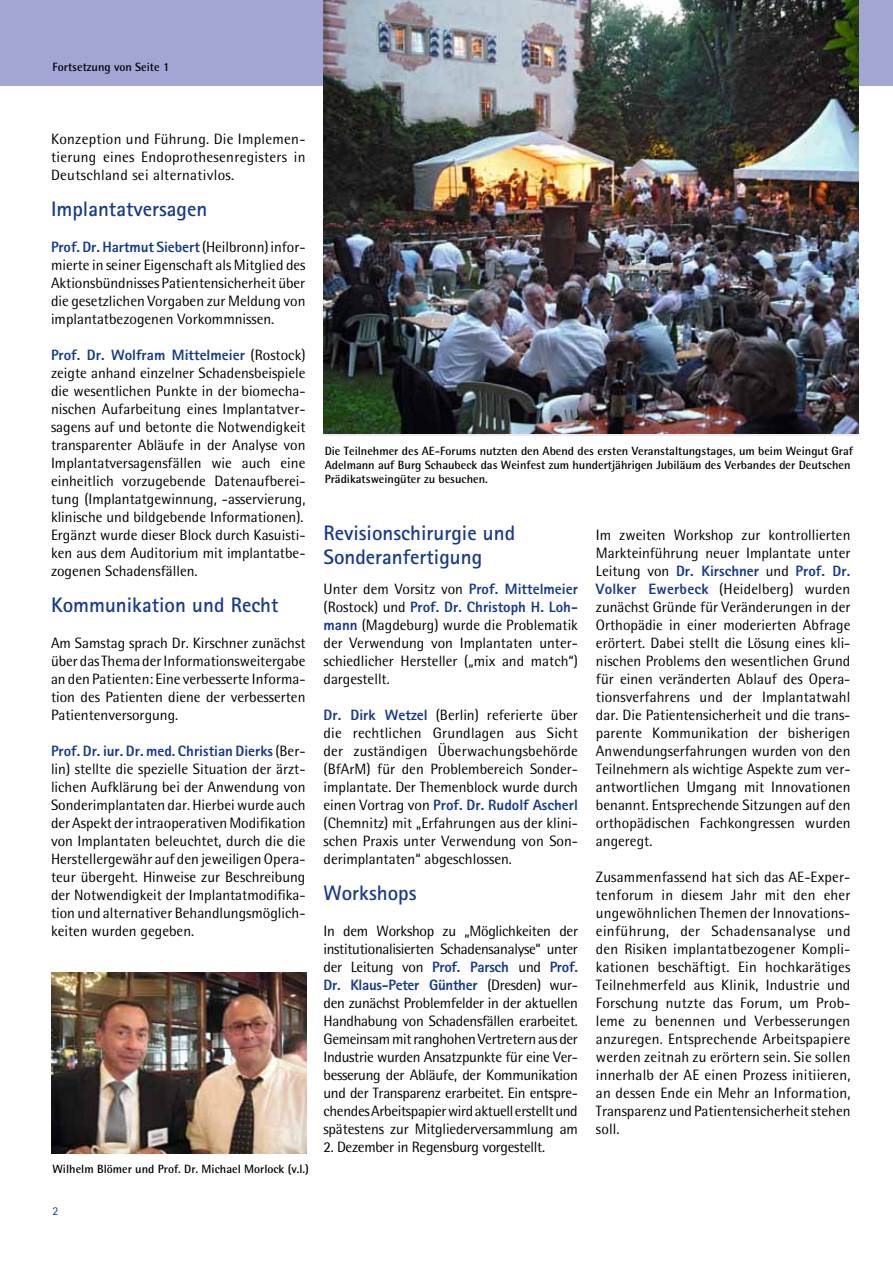
<style>
.page{position:relative;width:893px;height:1263px;background:#fff}
.page>*{position:absolute;margin:0;border:0;box-sizing:border-box;transform-origin:0 0}
.t1{font:700 21px/24px "Rotis Sans Serif";color:#173a8d}
.t2{font:15px/18px "Rotis Semi Sans";color:#000;text-align:justify}
.t3{font:800 15px "Rotis Sans Serif";color:#173a8d}
.t4{font:800 15px "Rotis Sans Serif";letter-spacing:-.02em;color:#173a8d}
.t5{font:15px "Rotis Semi Sans";letter-spacing:-.02em;color:#000}
.t6{font:700 12px/14.2px "Rotis Semi Sans";color:#000}
.t7{font:12px "Rotis Sans Serif";color:#173a8d}
.s1{font-family:"Rotis Semi Sans";font-weight:400;color:#000}
.s2{font-family:"Rotis Sans Serif";font-weight:800;color:#173a8d}
</style>
<div class="page">
<div style="left:0;top:0;width:893px;height:85px;background:#a3a6d5"></div>
<img style="left:324px;top:0;width:534px;height:433px">
<img style="left:51px;top:972px;width:255px;height:181px">
<p class="t6" style="left:53px;top:59px;width:118px">Fortsetzung von Seite 1</p>
<p class="t2" style="left:51px;top:130px;width:256px">Konzeption und Führung. Die Implemen&shy;tierung eines Endoprothesenregisters in Deutschland sei alternativlos.</p>
<h1 class="t1" style="left:51px;top:197px;width:158px">Implantatversagen</h1>
<p class="t3" style="left:51px;top:237px;width:256px">Prof. Dr. Hartmut Siebert <span class="s1">(Heilbronn) infor-</span></p>
<p class="t2" style="left:51px;top:256px;width:256px">mierte in seiner Eigenschaft als Mitglied des Aktionsbündnisses Patientensicherheit über die gesetzlichen Vorgaben zur Meldung von implantatbezogenen Vorkommnissen.</p>
<p class="t3" style="left:51px;top:345px;width:256px">Prof. Dr. Wolfram Mittelmeier <span class="s1">(Rostock)</span></p>
<p class="t2" style="left:51px;top:364px;width:256px;text-align:left">zeigte anhand einzelner Schadensbeispiele die wesentlichen Punkte in der biomecha&shy;nischen Aufarbeitung eines Implantatver&shy;sagens auf und betonte die Notwendigkeit transparenter Abläufe in der Analyse von Implantatversagensfällen wie auch eine einheitlich vorzugebende Datenaufberei&shy;tung (Implantatgewinnung, -asservierung, klinische und bildgebende Informationen).<br>Ergänzt wurde dieser Block durch Kasuisti&shy;ken aus dem Auditorium mit implantatbe&shy;zogenen Schadensfällen.</p>
<h1 class="t1" style="left:51px;top:593px;width:229px">Kommunikation und Recht</h1>
<p class="t2" style="left:51px;top:634px;width:256px">Am Samstag sprach Dr. Kirschner zunächst über das Thema der Informationsweitergabe an den Patienten: Eine verbesserte Informa&shy;tion des Patienten diene der verbesserten Patientenversorgung.</p>
<p class="t3" style="left:51px;top:741px;width:256px">Prof. Dr. iur. Dr. med. Christian Dierks <span class="s1">(Ber-</span></p>
<p class="t2" style="left:51px;top:760px;width:256px">lin) stellte die spezielle Situation der ärzt&shy;lichen Aufklärung bei der Anwendung von Sonderimplantaten dar. Hierbei wurde auch der Aspekt der intraoperativen Modifikation von Implantaten beleuchtet, durch die die Herstellergewähr auf den jeweiligen Opera&shy;teur übergeht. Hinweise zur Beschreibung der Notwendigkeit der Implantatmodifika&shy;tion und alternativer Behandlungsmöglich&shy;keiten wurden gegeben.</p>
<p class="t6" style="left:53px;top:1161px;width:258px">Wilhelm Blömer und Prof. Dr. Michael Morlock (v.l.)</p>
<p class="t7" style="left:53px;top:1204px;width:7px">2</p>
<p class="t6" style="left:325px;top:444px;width:530px">Die Teilnehmer des AE-Forums nutzten den Abend des ersten Veranstaltungstages, um beim Weingut Graf<br>Adelmann auf Burg Schaubeck das Weinfest zum hundertjährigen Jubiläum des Verbandes der Deutschen<br>Prädikatsweingüter zu besuchen.</p>
<h1 class="t1" style="left:323px;top:521px;width:193px">Revisionschirurgie und<br>Sonderanfertigung</h1>
<p class="t2" style="left:323px;top:580px;width:256px">Unter dem Vorsitz von <span class="s2">Prof. Mittelmeier</span></p>
<p class="t3" style="left:323px;top:597px;width:256px"><span class="s1">(Rostock) und</span> Prof. Dr. Christoph H. Loh-</p>
<p class="t2" style="left:323px;top:616px;width:256px"><span class="s2">mann</span> (Magdeburg) wurde die Problematik der Verwendung von Implantaten unter&shy;schiedlicher Hersteller („mix and match“) dargestellt.</p>
<p class="t2" style="left:323px;top:706px;width:256px"><span class="s2">Dr. Dirk Wetzel</span> (Berlin) referierte über die rechtlichen Grundlagen aus Sicht der zuständigen Überwachungsbehörde (BfArM) für den Problembereich Sonder&shy;implantate. Der Themenblock wurde durch</p>
<p class="t3" style="left:323px;top:795px;width:256px"><span class="s1">einen Vortrag von</span> Prof. Dr. Rudolf Ascherl</p>
<p class="t2" style="left:323px;top:814px;width:256px">(Chemnitz) mit „Erfahrungen aus der klini&shy;schen Praxis unter Verwendung von Son&shy;derimplantaten“ abgeschlossen.</p>
<h1 class="t1" style="left:323px;top:881px;width:94px">Workshops</h1>
<p class="t2" style="left:323px;top:922px;width:256px">In dem Workshop zu „Möglichkeiten der institutionalisierten Schadensanalyse“ unter der Leitung von <span class="s2">Prof. Parsch</span> und <span class="s2">Prof.</span></p>
<p class="t4" style="left:323px;top:975px;width:256px">Dr. Klaus-Peter Günther <span class="s1">(Dresden) wur-</span></p>
<p class="t2" style="left:323px;top:994px;width:256px">den zunächst Problemfelder in der aktuellen Handhabung von Schadensfällen erarbeitet.<br>Gemeinsam mit ranghohen Vertretern aus der Industrie wurden Ansatzpunkte für eine Ver&shy;besserung der Abläufe, der Kommunikation und der Transparenz erarbeitet. Ein entspre&shy;chendes Arbeitspapier wird aktuell erstellt und spätestens zur Mitgliederversammlung am</p>
<p class="t5" style="left:323px;top:1138px;width:223px">2. Dezember in Regensburg vorgestellt.</p>
<p class="t2" style="left:596px;top:526px;width:256px">Im zweiten Workshop zur kontrollierten<br>Markteinführung neuer Implantate unter</p>
<p class="t3" style="left:596px;top:561px;width:256px"><span class="s1">Leitung von</span> Dr. Kirschner <span class="s1">und</span> Prof. Dr.</p>
<p class="t2" style="left:596px;top:580px;width:256px"><span class="s2">Volker Ewerbeck</span> (Heidelberg) wurden zunächst Gründe für Veränderungen in der Orthopädie in einer moderierten Abfrage erörtert. Dabei stellt die Lösung eines kli&shy;nischen Problems den wesentlichen Grund für einen veränderten Ablauf des Opera&shy;tionsverfahrens und der Implantatwahl dar. Die Patientensicherheit und die trans&shy;parente Kommunikation der bisherigen Anwendungserfahrungen wurden von den Teilnehmern als wichtige Aspekte zum ver&shy;antwortlichen Umgang mit Innovationen benannt. Entsprechende Sitzungen auf den orthopädischen Fachkongressen wurden angeregt.</p>
<p class="t2" style="left:596px;top:868px;width:256px">Zusammenfassend hat sich das AE-Exper&shy;tenforum in diesem Jahr mit den eher ungewöhnlichen Themen der Innovations&shy;einführung, der Schadensanalyse und den Risiken implantatbezogener Kompli&shy;kationen beschäftigt. Ein hochkarätiges Teilnehmerfeld aus Klinik, Industrie und Forschung nutzte das Forum, um Prob&shy;leme zu benennen und Verbesserungen anzuregen. Entsprechende Arbeitspapiere werden zeitnah zu erörtern sein. Sie sollen innerhalb der AE einen Prozess initiieren, an dessen Ende ein Mehr an Information, Transparenz und Patientensicherheit stehen soll.</p>
</div>
